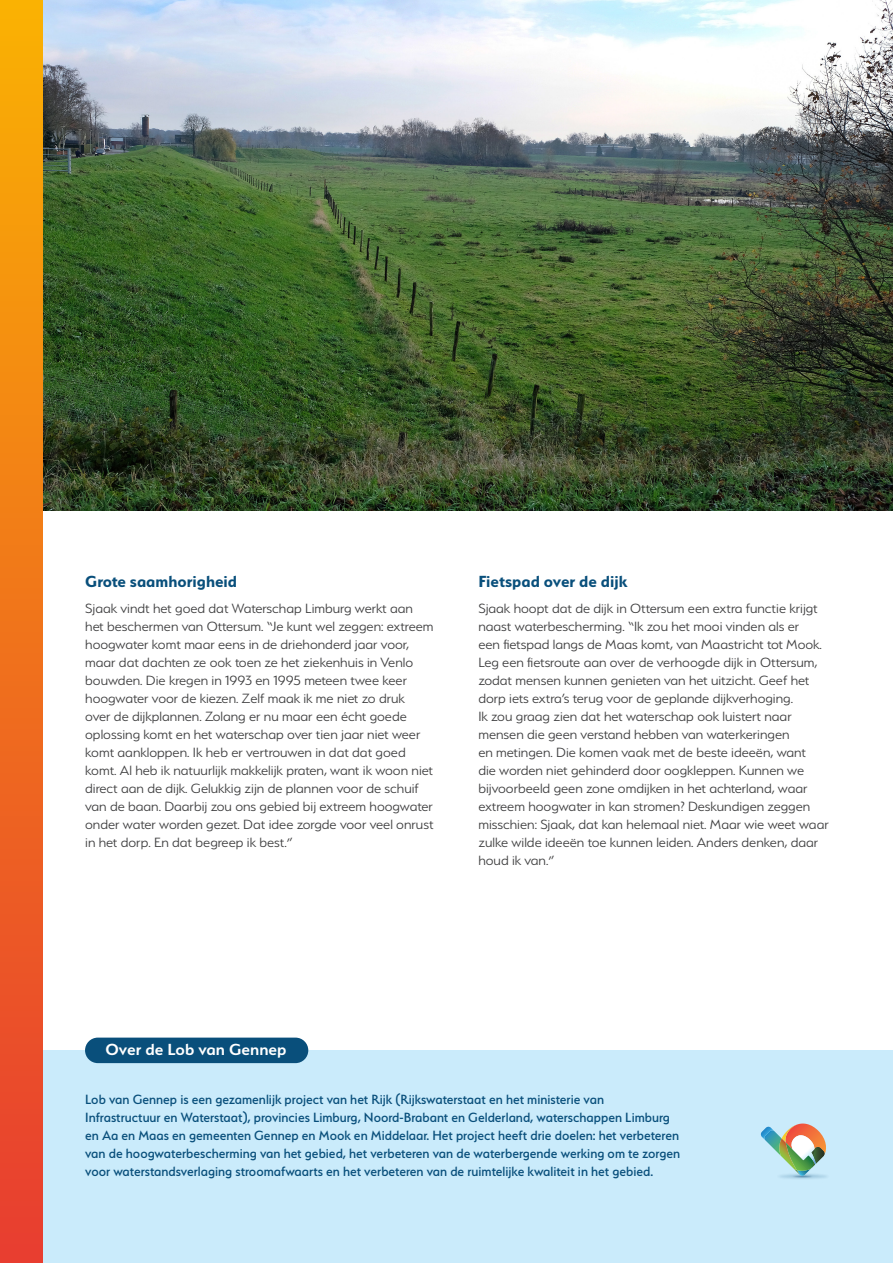
<style>
.page{position:relative;width:893px;height:1263px;background:#fff}
.page>*{position:absolute;margin:0;border:0;box-sizing:border-box;transform-origin:0 0}
.hoofdtitel{font:700 18px "Serenity";color:#094f7b}
.t1{font:600 18px "Serenity";color:#fff}
.t2{font:300 15px/18px "Serenity";color:#3e3e3f}
.section_marker_boven{font:500 15px/18px "Serenity";color:#094f7b}
</style>
<div class="page">
<img style="left:43px;top:0;width:850px;height:510px">
<div style="left:0;top:1050px;width:893px;height:213px;background:#caebfb"></div>
<div style="left:0;top:0;width:43px;height:1263px;background:linear-gradient(to bottom,#fab003,#e73a32)"></div>
<div style="left:85px;top:1037px;width:223px;height:26px;background:#094f7b;border-radius:13px"></div>
<img style="left:780px;top:1176px;width:47px;height:3px">
<svg style="left:760px;top:1123px;width:66px;height:53px"></svg>
<p class="hoofdtitel" style="left:85px;top:571px;width:153px">Grote saamhorigheid</p>
<p class="t2" style="left:85px;top:599px;width:350px">Sjaak vindt het goed dat Waterschap Limburg werkt aan het beschermen van Ottersum. “Je kunt wel zeggen: extreem hoogwater komt maar eens in de driehonderd jaar voor, maar dat dachten ze ook toen ze het ziekenhuis in Venlo bouwden. Die kregen in 1993 en 1995 meteen twee keer hoogwater voor de kiezen. Zelf maak ik me niet zo druk over de dijkplannen. Zolang er nu maar een écht goede oplossing komt en het waterschap over tien jaar niet weer komt aankloppen. Ik heb er vertrouwen in dat dat goed komt. Al heb ik natuurlijk makkelijk praten, want ik woon niet direct aan de dijk. Gelukkig zijn de plannen voor de schuif van de baan. Daarbij zou ons gebied bij extreem hoogwater onder water worden gezet. Dat idee zorgde voor veel onrust in het dorp. En dat begreep ik best.”</p>
<p class="hoofdtitel" style="left:478px;top:571px;width:151px">Fietspad over de dijk</p>
<p class="t2" style="left:478px;top:599px;width:352px">Sjaak hoopt dat de dijk in Ottersum een extra functie krijgt naast waterbescherming. “Ik zou het mooi vinden als er<br>een fietspad langs de Maas komt, van Maastricht tot Mook.<br>Leg een fietsroute aan over de verhoogde dijk in Ottersum, zodat mensen kunnen genieten van het uitzicht. Geef het dorp iets extra’s terug voor de geplande dijkverhoging.<br>Ik zou graag zien dat het waterschap ook luistert naar mensen die geen verstand hebben van waterkeringen<br>en metingen. Die komen vaak met de beste ideeën, want<br>die worden niet gehinderd door oogkleppen. Kunnen we bijvoorbeeld geen zone omdijken in het achterland, waar extreem hoogwater in kan stromen? Deskundigen zeggen misschien: Sjaak, dat kan helemaal niet. Maar wie weet waar zulke wilde ideeën toe kunnen leiden. Anders denken, daar houd ik van.”</p>
<p class="t1" style="left:106px;top:1039px;width:182px">Over de Lob van Gennep</p>
<p class="section_marker_boven" style="left:85px;top:1090px;width:596px">Lob van Gennep is een gezamenlijk project van het Rijk (Rijkswaterstaat en het ministerie van Infrastructuur en Waterstaat), provincies Limburg, Noord-Brabant en Gelderland, waterschappen Limburg en Aa en Maas en gemeenten Gennep en Mook en Middelaar. Het project heeft drie doelen: het verbeteren van de hoogwaterbescherming van het gebied, het verbeteren van de waterbergende werking om te zorgen voor waterstandsverlaging stroomafwaarts en het verbeteren van de ruimtelijke kwaliteit in het gebied.</p>
</div>
